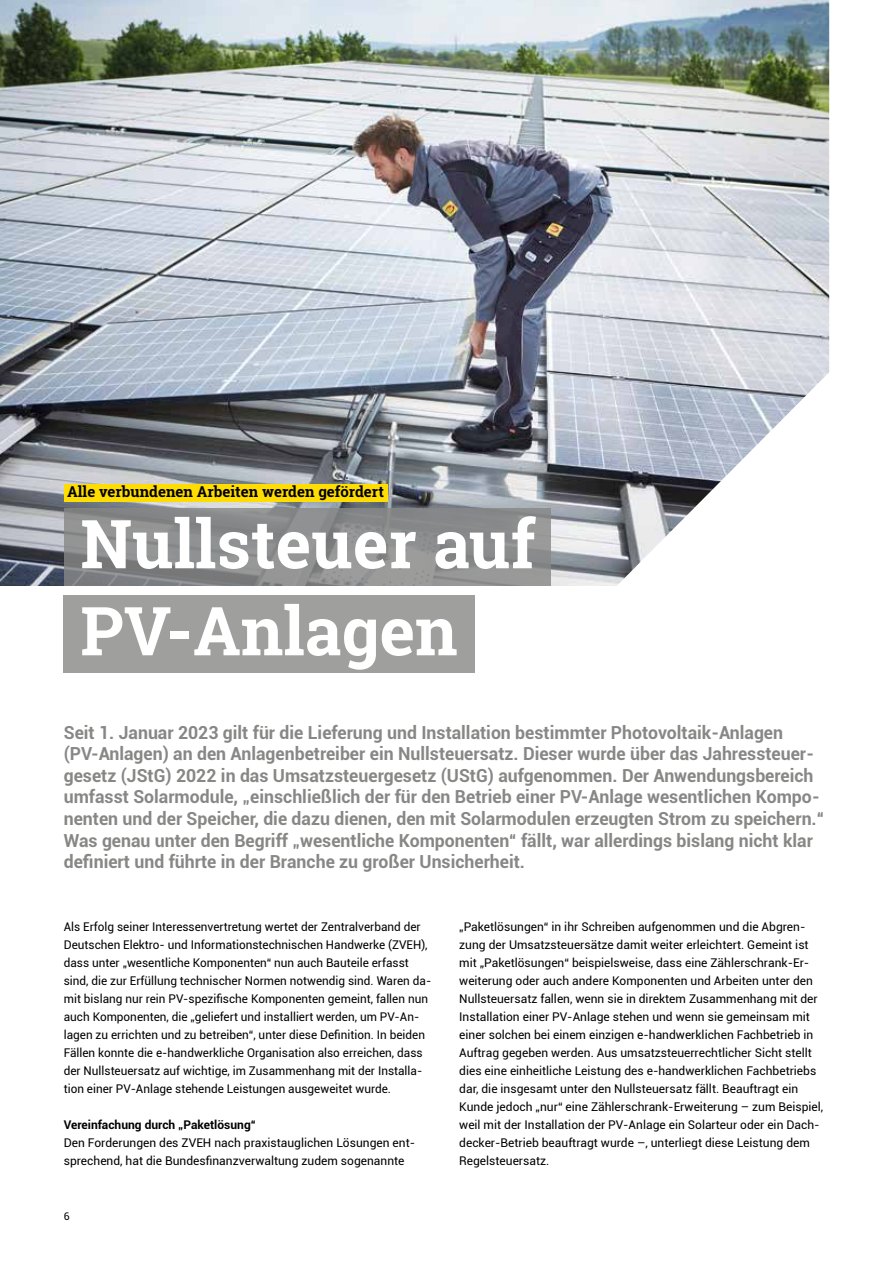
<style>
.page{position:relative;width:893px;height:1263px;background:#fff}
.page>*{position:absolute;margin:0;border:0;box-sizing:border-box;transform-origin:0 0}
.t1{font:700 67.5px/87px "Roboto Slab";color:#fff}
.t2{font:700 18px/21.6px "Roboto";color:#878786}
.t3{font:700 15px "Roboto Slab";color:#000}
.t4{font:12px/18px "Roboto";color:#000}
.t5{font:700 12px "Roboto";color:#000}
.t6{font:10.5px "Roboto";color:#000}
</style>
<div class="page">
<img style="left:0;top:0;width:829px;height:586px">
<div style="left:64px;top:484px;width:323px;height:17px;background:#fd0"></div>
<svg style="left:64px;top:508px;width:487px;height:78px;background:#8b8d8d"></svg>
<div style="left:64px;top:595px;width:411px;height:78px;background:#9f9f9e"></div>
<p class="t3" style="left:67px;top:482px;width:319px">Alle verbundenen Arbeiten werden gefördert</p>
<h1 class="t1" style="left:80px;top:499px;width:456px">Nullsteuer auf<br>PV-Anlagen</h1>
<p class="t2" style="left:64px;top:721px;width:762px">Seit 1. Januar 2023 gilt für die Lieferung und Installation bestimmter Photovoltaik-Anlagen (PV-Anlagen) an den Anlagenbetreiber ein Nullsteuersatz. Dieser wurde über das Jahressteuer&shy;gesetz (JStG) 2022 in das Umsatzsteuergesetz (UStG) aufgenommen. Der Anwendungsbereich umfasst Solarmodule, „einschließlich der für den Betrieb einer PV-Anlage wesentlichen Kompo&shy;nenten und der Speicher, die dazu dienen, den mit Solarmodulen erzeugten Strom zu speichern.“ Was genau unter den Begriff „wesentliche Komponenten“ fällt, war allerdings bislang nicht klar definiert und führte in der Branche zu großer Unsicherheit.</p>
<p class="t4" style="left:64px;top:917px;width:369px">Als Erfolg seiner Interessenvertretung wertet der Zentralverband der Deutschen Elektro- und Informationstechnischen Handwerke (ZVEH), dass unter „wesentliche Komponenten“ nun auch Bauteile erfasst sind, die zur Erfüllung technischer Normen notwendig sind. Waren da&shy;mit bislang nur rein PV-spezifische Komponenten gemeint, fallen nun auch Komponenten, die „geliefert und installiert werden, um PV-An&shy;lagen zu errichten und zu betreiben“, unter diese Definition. In beiden Fällen konnte die e-handwerkliche Organisation also erreichen, dass der Nullsteuersatz auf wichtige, im Zusammenhang mit der Installa&shy;tion einer PV-Anlage stehende Leistungen ausgeweitet wurde.</p>
<p class="t5" style="left:64px;top:1116px;width:194px">Vereinfachung durch „Paketlösung“</p>
<p class="t4" style="left:64px;top:1133px;width:353px">Den Forderungen des ZVEH nach praxistauglichen Lösungen ent&shy;sprechend, hat die Bundesfinanzverwaltung zudem sogenannte</p>
<p class="t6" style="left:64px;top:1209px;width:7px">6</p>
<p class="t4" style="left:459px;top:917px;width:365px">„Paketlösungen“ in ihr Schreiben aufgenommen und die Abgren&shy;zung der Umsatzsteuersätze damit weiter erleichtert. Gemeint ist mit „Paketlösungen“ beispielsweise, dass eine Zählerschrank-Er&shy;weiterung oder auch andere Komponenten und Arbeiten unter den Nullsteuersatz fallen, wenn sie in direktem Zusammenhang mit der Installation einer PV-Anlage stehen und wenn sie gemeinsam mit einer solchen bei einem einzigen e-handwerklichen Fachbetrieb in Auftrag gegeben werden. Aus umsatzsteuerrechtlicher Sicht stellt dies eine einheitliche Leistung des e-handwerklichen Fachbetriebs dar, die insgesamt unter den Nullsteuersatz fällt. Beauftragt ein Kunde jedoch „nur“ eine Zählerschrank-Erweiterung – zum Beispiel, weil mit der Installation der PV-Anlage ein Solarteur oder ein Dach&shy;decker-Betrieb beauftragt wurde –, unterliegt diese Leistung dem Regelsteuersatz.</p>
</div>
